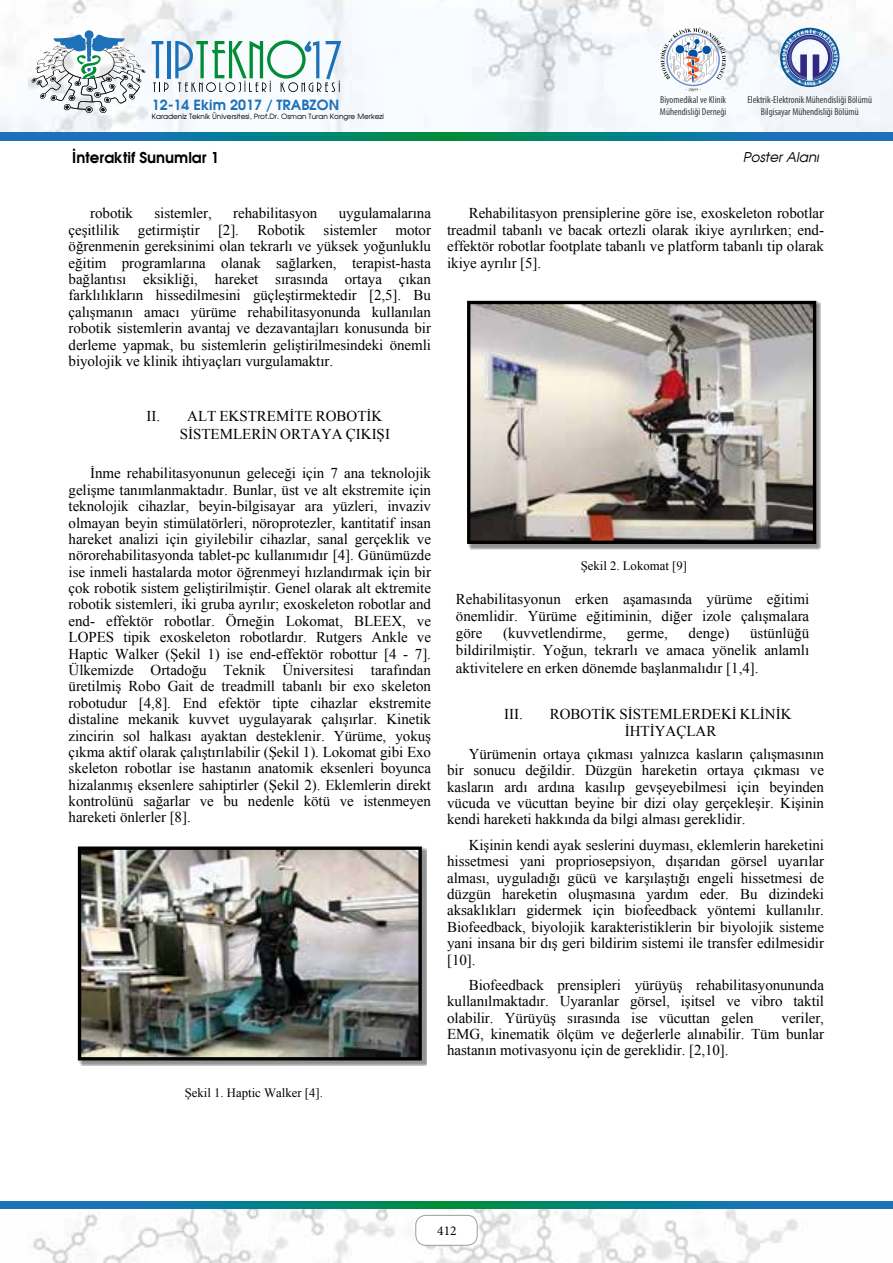
<style>
.page{position:relative;width:893px;height:1263px;background:#fff}
.page>*{position:absolute;margin:0;border:0;box-sizing:border-box;transform-origin:0 0}
.t1{font:15px/16.4px "Times New Roman";letter-spacing:-.005em;color:#000;text-align:justify}
.t2{font:700 15px "Avalon";color:#000}
.t3{font:700 14.1px "Avalon";color:#1d71b8}
.t4{font:italic 13.5px "Avalon";color:#000}
.t5{font:13.5px "Minion Pro";color:#000}
.t6{font:12.75px "Times New Roman";color:#000}
.t7{font:condensed 10.05px/12.1px "Myriad Pro";color:#3c3c3b;text-align:center}
.t8{font:7.2px "Avalon Plain";color:#000}
</style>
<div class="page">
<img style="left:0;top:0;width:893px;height:133px">
<svg style="left:152px;top:41px;width:17px;height:51px"></svg>
<hr style="left:167px;top:41px;width:3px;height:37px;background:#1d71b8">
<svg style="left:175px;top:40px;width:166px;height:52px"></svg>
<svg style="left:85px;top:30px;width:9px;height:9px"></svg>
<svg style="left:32px;top:34px;width:113px;height:79px"></svg>
<svg style="left:660px;top:28px;width:66px;height:63px"></svg>
<svg style="left:780px;top:28px;width:59px;height:59px"></svg>
<svg style="left:0;top:133px;width:893px;height:7px;background:#0c7c8e"></svg>
<img style="left:0;top:1208px;width:893px;height:55px">
<svg style="left:0;top:1201px;width:893px;height:7px;background:#0c7c8e"></svg>
<div style="left:416px;top:1215px;width:61px;height:30px;background:#fff;border-radius:10px"></div>
<div style="left:416px;top:1215px;width:61px;height:30px;border:1px solid #9d9d9c;border-radius:10px"></div>
<img style="left:469px;top:302px;width:352px;height:247px">
<img style="left:471px;top:305px;width:341px;height:235px">
<div style="left:467px;top:301px;width:349px;height:243px;border:3px solid #000"></div>
<img style="left:80px;top:847px;width:346px;height:219px">
<img style="left:82px;top:850px;width:336px;height:206px">
<div style="left:78px;top:846px;width:344px;height:214px;border:3px solid #000"></div>
<p class="t3" style="left:152px;top:95px;width:189px">12-14 Ekim 2017 / TRABZON</p>
<p class="t8" style="left:152px;top:112px;width:234px">Karadeniz Teknik Üniversitesi, Prof.Dr. Osman Turan Kongre Merkezi</p>
<p class="t7" style="left:660px;top:93px;width:68px;text-align:left">Biyomedikal ve Klinik<br>Mühendisliği Derneği</p>
<p class="t7" style="left:747px;top:93px;width:126px">Elektrik-Elektronik Mühendisliği Bölümü<br>Bilgisayar Mühendisliği Bölümü</p>
<p class="t2" style="left:72px;top:148px;width:148px">İnteraktif Sunumlar 1</p>
<p class="t4" style="left:743px;top:149px;width:78px">Poster Alanı</p>
<p class="t1" style="left:69px;top:205px;width:364px;text-indent:270px">uygulamalarına çeşitlilik getirmiştir [2]. Robotik sistemler motor öğrenmenin gereksinimi olan tekrarlı ve yüksek yoğunluklu eğitim programlarına olanak sağlarken, terapist-hasta bağlantısı eksikliği, hareket sırasında ortaya çıkan farklılıkların hissedilmesini güçleştirmektedir [2,5]. Bu çalışmanın amacı yürüme rehabilitasyonunda kullanılan robotik sistemlerin avantaj ve dezavantajları konusunda bir derleme yapmak, bu sistemlerin geliştirilmesindeki önemli biyolojik ve klinik ihtiyaçları vurgulamaktır.</p>
<p class="t1" style="left:180px;top:407px;width:212px;line-height:17.2px;text-indent:-33px">II. ALT EKSTREMİTE ROBOTİK<br>SİSTEMLERİN ORTAYA ÇIKIŞI</p>
<p class="t1" style="left:69px;top:465px;width:364px;text-indent:22px">İnme rehabilitasyonunun geleceği için 7 ana teknolojik gelişme tanımlanmaktadır. Bunlar, üst ve alt ekstremite için teknolojik cihazlar, beyin-bilgisayar ara yüzleri, invaziv olmayan beyin stimülatörleri, nöroprotezler, kantitatif insan hareket analizi için giyilebilir cihazlar, sanal gerçeklik ve nörorehabilitasyonda tablet-pc kullanımıdır [4]. Günümüzde ise inmeli hastalarda motor öğrenmeyi hızlandırmak için bir çok robotik sistem geliştirilmiştir. Genel olarak alt ektremite robotik sistemleri, iki gruba ayrılır; exoskeleton robotlar and end- effektör robotlar. Örneğin Lokomat, BLEEX, ve LOPES tipik exoskeleton robotlardır. Rutgers Ankle ve Haptic Walker (Şekil 1) ise end-effektör robottur [4 - 7].<br>Ülkemizde Ortadoğu Teknik Üniversitesi tarafından üretilmiş Robo Gait de treadmill tabanlı bir exo skeleton robotudur [4,8]. End efektör tipte cihazlar ekstremite distaline mekanik kuvvet uygulayarak çalışırlar. Kinetik zincirin sol halkası ayaktan desteklenir. Yürüme, yokuş çıkma aktif olarak çalıştırılabilir (Şekil 1). Lokomat gibi Exo skeleton robotlar ise hastanın anatomik eksenleri boyunca hizalanmış eksenlere sahiptirler (Şekil 2). Eklemlerin direkt kontrolünü sağarlar ve bu nedenle kötü ve istenmeyen hareketi önlerler [8].</p>
<p class="t1" style="left:90px;top:205px;width:44px">robotik</p>
<p class="t1" style="left:155px;top:205px;width:59px">sistemler,</p>
<p class="t1" style="left:233px;top:205px;width:85px">rehabilitasyon</p>
<p class="t6" style="left:185px;top:1083px;width:140px">Şekil 1. Haptic Walker [4].</p>
<p class="t1" style="left:447px;top:205px;width:378px;text-indent:22px">Rehabilitasyon prensiplerine göre ise, exoskeleton robotlar treadmil tabanlı ve bacak ortezli olarak ikiye ayrılırken; end&shy;effektör robotlar footplate tabanlı ve platform tabanlı tip olarak ikiye ayrılır [5].</p>
<p class="t6" style="left:581px;top:556px;width:108px">Şekil 2. Lokomat [9]</p>
<p class="t1" style="left:456px;top:589px;width:355px;line-height:17.2px">Rehabilitasyonun erken aşamasında yürüme eğitimi önemlidir. Yürüme eğitiminin, diğer izole çalışmalara göre</p>
<p class="t1" style="left:456px;top:624px;width:355px;line-height:17.2px;text-indent:294px">üstünlüğü bildirilmiştir. Yoğun, tekrarlı ve amaca yönelik anlamlı aktivitelere en erken dönemde başlanmalıdır [1,4].</p>
<p class="t1" style="left:504px;top:705px;width:20px">III.</p>
<p class="t1" style="left:550px;top:705px;width:243px;line-height:17.2px;text-align:center">ROBOTİK SİSTEMLERDEKİ KLİNİK<br>İHTİYAÇLAR</p>
<p class="t1" style="left:447px;top:745px;width:378px;text-indent:22px">Yürümenin ortaya çıkması yalnızca kasların çalışmasının bir sonucu değildir. Düzgün hareketin ortaya çıkması ve kasların ardı ardına kasılıp gevşeyebilmesi için beyinden vücuda ve vücuttan beyine bir dizi olay gerçekleşir. Kişinin kendi hareketi hakkında da bilgi alması gereklidir.</p>
<p class="t1" style="left:447px;top:836px;width:378px;text-indent:22px">Kişinin kendi ayak seslerini duyması, eklemlerin hareketini hissetmesi yani propriosepsiyon, dışarıdan görsel uyarılar alması, uyguladığı gücü ve karşılaştığı engeli hissetmesi de düzgün hareketin oluşmasına yardım eder. Bu dizindeki aksaklıkları gidermek için biofeedback yöntemi kullanılır.<br>Biofeedback, biyolojik karakteristiklerin bir biyolojik sisteme yani insana bir dış geri bildirim sistemi ile transfer edilmesidir [10].</p>
<p class="t1" style="left:447px;top:976px;width:378px;text-indent:22px">Biofeedback prensipleri yürüyüş rehabilitasyonununda kullanılmaktadır. Uyaranlar görsel, işitsel ve vibro taktil olabilir. Yürüyüş sırasında ise vücuttan gelen</p>
<p class="t1" style="left:503px;top:624px;width:104px">(kuvvetlendirme,</p>
<p class="t1" style="left:627px;top:624px;width:43px">germe,</p>
<p class="t1" style="left:689px;top:624px;width:42px">denge)</p>
<p class="t1" style="left:447px;top:1009px;width:378px;text-indent:334px">veriler, EMG, kinematik ölçüm ve değerlerle alınabilir. Tüm bunlar hastanın motivasyonu için de gereklidir. [2,10].</p>
<p class="t5" style="left:437px;top:1222px;width:21px">412</p>
</div>
